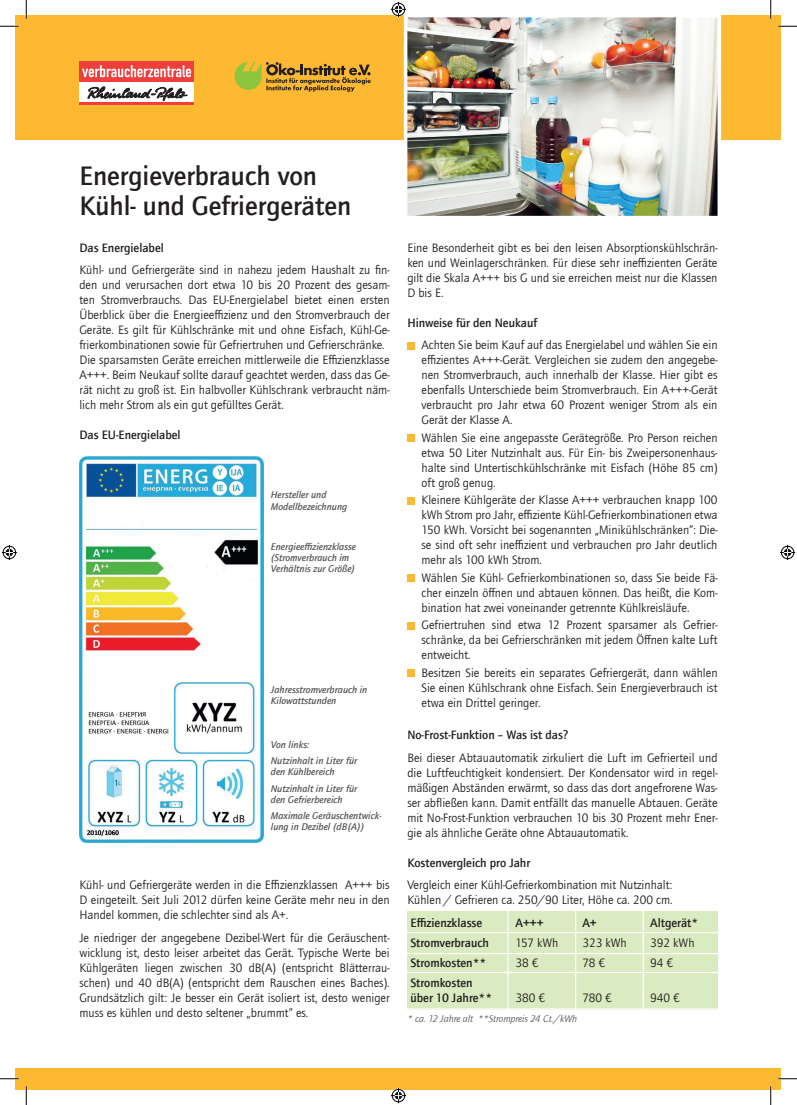
<style>
.page{position:relative;width:797px;height:1105px;background:#fff}
.page>*{position:absolute;margin:0;border:0;box-sizing:border-box;transform-origin:0 0}
.t1{font:500 27.5px/30px "Quay Sans ITC Com";color:#231f20}
.t2{font:12.5px/15px "Quay Sans ITC Com";color:#231f20;text-align:justify}
.t3{font:500 12.5px/15px "Quay Sans ITC Com";color:#231f20}
.t4{font:italic 500 10px/11.2px "Quay Sans ITC Com";color:#57585a}
.t5{font:italic 10px "Quay Sans ITC Com";color:#57585a}
</style>
<div class="page">
<div style="left:407px;top:911px;width:310px;height:99px;background:#daeac1"></div>
<hr style="left:404px;top:932px;width:317px;height:1px;background:#fff">
<hr style="left:404px;top:953px;width:317px;height:1px;background:#fff">
<hr style="left:404px;top:972px;width:317px;height:1px;background:#fff">
<hr style="left:507px;top:906px;width:1px;height:108px;background:#fff">
<hr style="left:575px;top:908px;width:1px;height:107px;background:#fff">
<hr style="left:642px;top:908px;width:2px;height:107px;background:#fff">
<hr style="left:404px;top:1008px;width:317px;height:2px;background:#fff">
<div style="left:16px;top:16px;width:765px;height:124px;background:#fdb931"></div>
<img style="left:404px;top:16px;width:317px;height:200px">
<div style="left:407px;top:342px;width:7px;height:7px;background:#fdb931"></div>
<div style="left:407px;top:435px;width:7px;height:7px;background:#fdb931"></div>
<div style="left:407px;top:497px;width:7px;height:7px;background:#fdb931"></div>
<div style="left:407px;top:575px;width:7px;height:7px;background:#fdb931"></div>
<div style="left:407px;top:622px;width:7px;height:7px;background:#fdb931"></div>
<div style="left:407px;top:670px;width:7px;height:7px;background:#fdb931"></div>
<img style="left:79px;top:456px;width:185px;height:386px">
<svg style="left:234px;top:62px;width:137px;height:30px"></svg>
<div style="left:79px;top:62px;width:115px;height:20px;background:#ee3f3c"></div>
<svg style="left:82px;top:65px;width:109px;height:12px"></svg>
<div style="left:79px;top:82px;width:115px;height:20px;background:#fff"></div>
<hr style="left:79px;top:102px;width:115px;height:2px;background:#ee3f3c">
<svg style="left:87px;top:86px;width:101px;height:14px"></svg>
<div style="left:16px;top:1068px;width:765px;height:21px;background:#fdb931"></div>
<svg style="left:0;top:25px;width:19px;height:2px"></svg>
<svg style="left:778px;top:25px;width:19px;height:2px"></svg>
<svg style="left:0;top:1078px;width:19px;height:1px"></svg>
<svg style="left:778px;top:1078px;width:19px;height:1px"></svg>
<svg style="left:25px;top:0;width:2px;height:19px"></svg>
<svg style="left:25px;top:1086px;width:2px;height:19px"></svg>
<svg style="left:770px;top:0;width:1px;height:19px"></svg>
<svg style="left:770px;top:1086px;width:1px;height:19px"></svg>
<svg style="left:391px;top:2px;width:15px;height:15px"></svg>
<svg style="left:391px;top:1088px;width:15px;height:15px"></svg>
<svg style="left:2px;top:545px;width:15px;height:15px"></svg>
<svg style="left:780px;top:545px;width:15px;height:15px"></svg>
<h1 class="t1" style="left:79px;top:161px;width:273px">Energieverbrauch von<br>Kühl- und Gefriergeräten</h1>
<p class="t3" style="left:79px;top:240px;width:86px">Das Energielabel</p>
<p class="t2" style="left:79px;top:263px;width:312px;text-align:left">Kühl- und Gefriergeräte sind in nahezu jedem Haushalt zu fin&shy;den und verursachen dort etwa 10 bis 20 Prozent des gesam&shy;ten Stromverbrauchs. Das EU-Energielabel bietet einen ersten Überblick über die Energieeffizienz und den Stromverbrauch der Geräte. Es gilt für Kühlschränke mit und ohne Eisfach, Kühl-Ge&shy;frierkombinationen sowie für Gefriertruhen und Gefrierschränke.<br>Die sparsamsten Geräte erreichen mittlerweile die Effizienzklasse A+++. Beim Neukauf sollte darauf geachtet werden, dass das Ge&shy;rät nicht zu groß ist. Ein halbvoller Kühlschrank verbraucht näm&shy;lich mehr Strom als ein gut gefülltes Gerät.</p>
<p class="t3" style="left:79px;top:427px;width:103px">Das EU-Energielabel</p>
<p class="t4" style="left:271px;top:489px;width:78px">Hersteller und<br>Modellbezeichnung</p>
<p class="t4" style="left:271px;top:540px;width:87px">Energieeffizienzklasse (Stromverbrauch im<br>Verhältnis zur Größe)</p>
<p class="t4" style="left:271px;top:684px;width:98px">Jahresstromverbrauch in<br>Kilowattstunden</p>
<p class="t4" style="left:271px;top:736px;width:88px;line-height:16.2px">Von links:<br>Nutzinhalt in Liter für</p>
<p class="t4" style="left:271px;top:764px;width:88px;line-height:16.2px">den Kühlbereich<br>Nutzinhalt in Liter für</p>
<p class="t4" style="left:271px;top:791px;width:112px;line-height:16.2px">den Gefrierbereich<br>Maximale Geräuschentwick-</p>
<p class="t4" style="left:271px;top:821px;width:95px">lung in Dezibel (dB(A))</p>
<p class="t2" style="left:79px;top:878px;width:312px">Kühl- und Gefriergeräte werden in die Effizienzklassen A+++ bis D eingeteilt. Seit Juli 2012 dürfen keine Geräte mehr neu in den Handel kommen, die schlechter sind als A+.</p>
<p class="t2" style="left:79px;top:930px;width:312px">Je niedriger der angegebene Dezibel-Wert für die Geräuschent&shy;wicklung ist, desto leiser arbeitet das Gerät. Typische Werte bei Kühlgeräten liegen zwischen 30 dB(A) (entspricht Blätterrau&shy;schen) und 40 dB(A) (entspricht dem Rauschen eines Baches).<br>Grundsätzlich gilt: Je besser ein Gerät isoliert ist, desto weniger muss es kühlen und desto seltener „brummt“ es.</p>
<p class="t2" style="left:407px;top:240px;width:312px">Eine Besonderheit gibt es bei den leisen Absorptionskühlschrän&shy;ken und Weinlagerschränken. Für diese sehr ineffizienten Geräte gilt die Skala A+++ bis G und sie erreichen meist nur die Klassen D bis E.</p>
<p class="t3" style="left:407px;top:315px;width:131px">Hinweise für den Neukauf</p>
<p class="t2" style="left:421px;top:338px;width:297px">Achten Sie beim Kauf auf das Energielabel und wählen Sie ein effizientes A+++-Gerät. Vergleichen sie zudem den angegebe&shy;nen Stromverbrauch, auch innerhalb der Klasse. Hier gibt es ebenfalls Unterschiede beim Stromverbrauch. Ein A+++-Gerät verbraucht pro Jahr etwa 60 Prozent weniger Strom als ein Gerät der Klasse A.</p>
<p class="t2" style="left:421px;top:430px;width:297px">Wählen Sie eine angepasste Gerätegröße. Pro Person reichen etwa 50 Liter Nutzinhalt aus. Für Ein- bis Zweipersonenhaus&shy;halte sind Untertischkühlschränke mit Eisfach (Höhe 85 cm) oft groß genug.</p>
<p class="t2" style="left:421px;top:493px;width:297px">Kleinere Kühlgeräte der Klasse A+++ verbrauchen knapp 100 kWh Strom pro Jahr, effiziente Kühl-Gefrierkombinationen etwa 150 kWh. Vorsicht bei sogenannten „Minikühlschränken“: Die&shy;se sind oft sehr ineffizient und verbrauchen pro Jahr deutlich mehr als 100 kWh Strom.</p>
<p class="t2" style="left:421px;top:570px;width:297px">Wählen Sie Kühl- Gefrierkombinationen so, dass Sie beide Fä&shy;cher einzeln öffnen und abtauen können. Das heißt, die Kom&shy;bination hat zwei voneinander getrennte Kühlkreisläufe.</p>
<p class="t2" style="left:421px;top:618px;width:297px">Gefriertruhen sind etwa 12 Prozent sparsamer als Gefrier&shy;schränke, da bei Gefrierschränken mit jedem Öffnen kalte Luft entweicht.</p>
<p class="t2" style="left:421px;top:665px;width:297px">Besitzen Sie bereits ein separates Gefriergerät, dann wählen Sie einen Kühlschrank ohne Eisfach. Sein Energieverbrauch ist etwa ein Drittel geringer.</p>
<p class="t3" style="left:407px;top:727px;width:162px">No-Frost-Funktion – Was ist das?</p>
<p class="t2" style="left:407px;top:750px;width:312px">Bei dieser Abtauautomatik zirkuliert die Luft im Gefrierteil und die Luftfeuchtigkeit kondensiert. Der Kondensator wird in regel&shy;mäßigen Abständen erwärmt, so dass das dort angefrorene Was&shy;ser abfließen kann. Damit entfällt das manuelle Abtauen. Geräte mit No-Frost-Funktion verbrauchen 10 bis 30 Prozent mehr Ener&shy;gie als ähnliche Geräte ohne Abtauautomatik.</p>
<p class="t3" style="left:407px;top:855px;width:124px">Kostenvergleich pro Jahr</p>
<p class="t2" style="left:407px;top:878px;width:267px">Vergleich einer Kühl-Gefrierkombination mit Nutzinhalt:<br>Kühlen / Gefrieren ca. 250/90 Liter, Höhe ca. 200 cm.</p>
<p class="t3" style="left:410px;top:915px;width:73px">Effizienzklasse</p>
<p class="t3" style="left:515px;top:915px;width:30px">A+++</p>
<p class="t3" style="left:582px;top:915px;width:16px">A+</p>
<p class="t3" style="left:650px;top:915px;width:50px">Altgerät*</p>
<p class="t3" style="left:410px;top:935px;width:80px">Stromverbrauch</p>
<p class="t2" style="left:515px;top:935px;width:44px">157 kWh</p>
<p class="t2" style="left:582px;top:935px;width:46px">323 kWh</p>
<p class="t2" style="left:650px;top:935px;width:46px">392 kWh</p>
<p class="t3" style="left:410px;top:955px;width:77px">Stromkosten**</p>
<p class="t2" style="left:515px;top:955px;width:25px">38 €</p>
<p class="t2" style="left:582px;top:955px;width:24px">78 €</p>
<p class="t2" style="left:650px;top:955px;width:25px">94 €</p>
<p class="t3" style="left:410px;top:975px;width:83px">Stromkosten über 10 Jahre**</p>
<p class="t2" style="left:515px;top:990px;width:31px">380 €</p>
<p class="t2" style="left:582px;top:990px;width:31px">780 €</p>
<p class="t2" style="left:650px;top:990px;width:31px">940 €</p>
<p class="t5" style="left:407px;top:1013px;width:171px">* ca. 12 Jahre alt **Strompreis 24 Ct./kWh</p>
</div>
